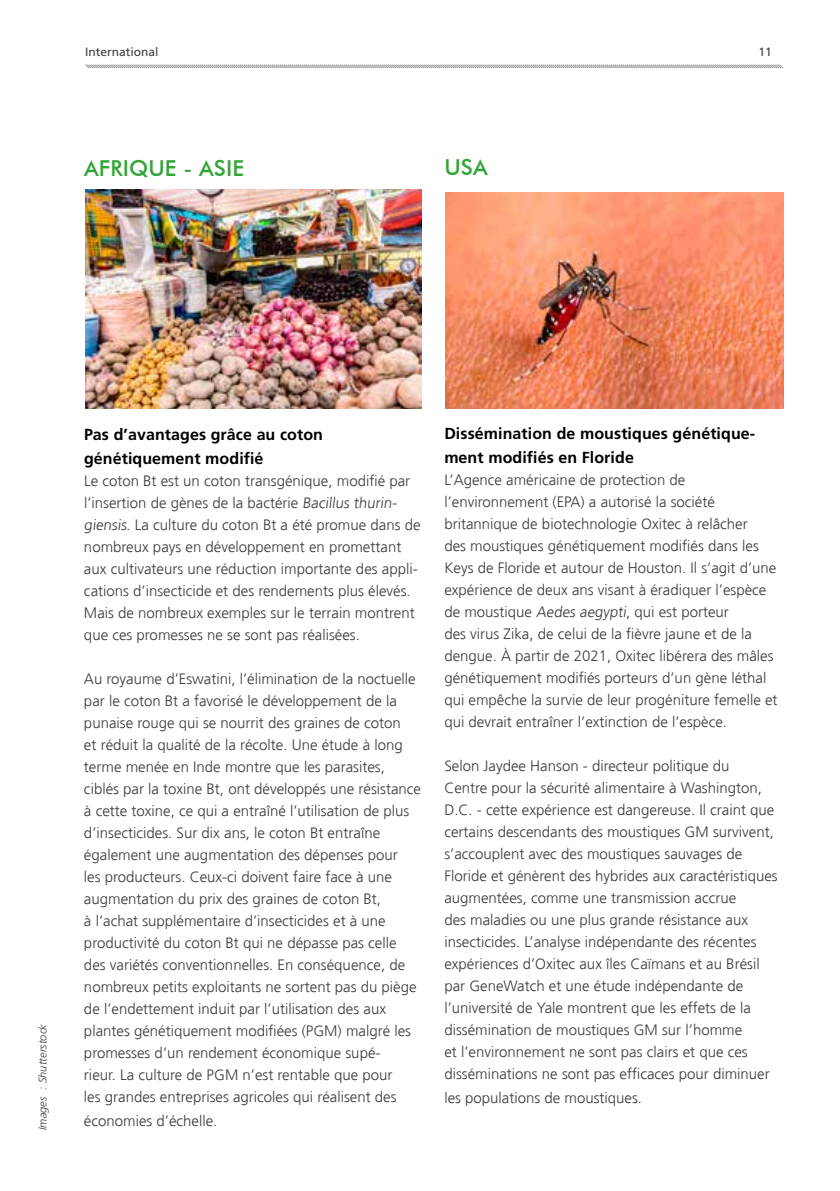
<style>
.page{position:relative;width:840px;height:1191px;background:#fff}
.page>*{position:absolute;margin:0;border:0;box-sizing:border-box;transform-origin:0 0}
.t1{font:500 22px "Futura BT";letter-spacing:.005em;color:#32a536}
.t2{font:700 16px/24px "Frutiger LT Std";letter-spacing:.005em;color:#000}
.t3{font:300 15px/22px "Frutiger";color:#3c3c3b}
.t4{font:12px "Frutiger";color:#3c3c3b}
.t5{font:11px "Frutiger Light 2";letter-spacing:.005em;color:#3c3c3b}
</style>
<div class="page">
<img style="left:445px;top:192px;width:337px;height:216px">
<img style="left:85px;top:190px;width:336px;height:218px">
<svg style="left:85px;top:64px;width:698px;height:5px"></svg>
<p class="t4" style="left:85px;top:45px;width:75px">International</p>
<p class="t4" style="left:758px;top:44px;width:15px">11</p>
<p class="t1" style="left:84px;top:154px;width:162px">AFRIQUE - ASIE</p>
<p class="t1" style="left:444px;top:154px;width:45px">USA</p>
<p class="t5" style="left:36px;top:1130px;width:108px;rotate:-90deg">Images : Shutterstock</p>
<p class="t2" style="left:84px;top:422px;width:240px">Pas d’avantages grâce au coton génétiquement modifié</p>
<p class="t3" style="left:84px;top:469px;width:338px">Le coton Bt est un coton transgénique, modifié par l’insertion de gènes de la bactérie Bacillus thurin&shy;giensis. La culture du coton Bt a été promue dans de nombreux pays en développement en promettant aux cultivateurs une réduction importante des appli&shy;cations d’insecticide et des rendements plus élevés.<br>Mais de nombreux exemples sur le terrain montrent que ces promesses ne se sont pas réalisées.</p>
<p class="t3" style="left:84px;top:668px;width:338px">Au royaume d’Eswatini, l’élimination de la noctuelle par le coton Bt a favorisé le développement de la punaise rouge qui se nourrit des graines de coton<br>et réduit la qualité de la récolte. Une étude à long terme menée en Inde montre que les parasites, ciblés par la toxine Bt, ont développés une résistance à cette toxine, ce qui a entraîné l’utilisation de plus d’insecticides. Sur dix ans, le coton Bt entraîne également une augmentation des dépenses pour<br>les producteurs. Ceux-ci doivent faire face à une augmentation du prix des graines de coton Bt,<br>à l’achat supplémentaire d’insecticides et à une productivité du coton Bt qui ne dépasse pas celle des variétés conventionnelles. En conséquence, de nombreux petits exploitants ne sortent pas du piège de l’endettement induit par l’utilisation des aux plantes génétiquement modifiées (PGM) malgré les promesses d’un rendement économique supé-<br>rieur. La culture de PGM n’est rentable que pour<br>les grandes entreprises agricoles qui réalisent des</p>
<p class="t3" style="left:84px;top:1110px;width:135px">économies d’échelle.</p>
<p class="t2" style="left:444px;top:421px;width:312px">Dissémination de moustiques génétique&shy;ment modifiés en Floride</p>
<p class="t3" style="left:444px;top:469px;width:334px">L’Agence américaine de protection de l’environnement (EPA) a autorisé la société britannique de biotechnologie Oxitec à relâcher<br>des moustiques génétiquement modifiés dans les Keys de Floride et autour de Houston. Il s’agit d’une expérience de deux ans visant à éradiquer l’espèce de moustique Aedes aegypti, qui est porteur<br>des virus Zika, de celui de la fièvre jaune et de la dengue. À partir de 2021, Oxitec libérera des mâles génétiquement modifiés porteurs d’un gène léthal qui empêche la survie de leur progéniture femelle et qui devrait entraîner l’extinction de l’espèce.</p>
<p class="t3" style="left:444px;top:755px;width:335px">Selon Jaydee Hanson - directeur politique du<br>Centre pour la sécurité alimentaire à Washington, D.C. - cette expérience est dangereuse. Il craint que certains descendants des moustiques GM survivent, s’accouplent avec des moustiques sauvages de Floride et génèrent des hybrides aux caractéristiques augmentées, comme une transmission accrue<br>des maladies ou une plus grande résistance aux insecticides. L’analyse indépendante des récentes expériences d’Oxitec aux îles Caïmans et au Brésil par GeneWatch et une étude indépendante de l’université de Yale montrent que les effets de la dissémination de moustiques GM sur l’homme<br>et l’environnement ne sont pas clairs et que ces disséminations ne sont pas efficaces pour diminuer</p>
<p class="t3" style="left:444px;top:1087px;width:199px">les populations de moustiques.</p>
</div>
